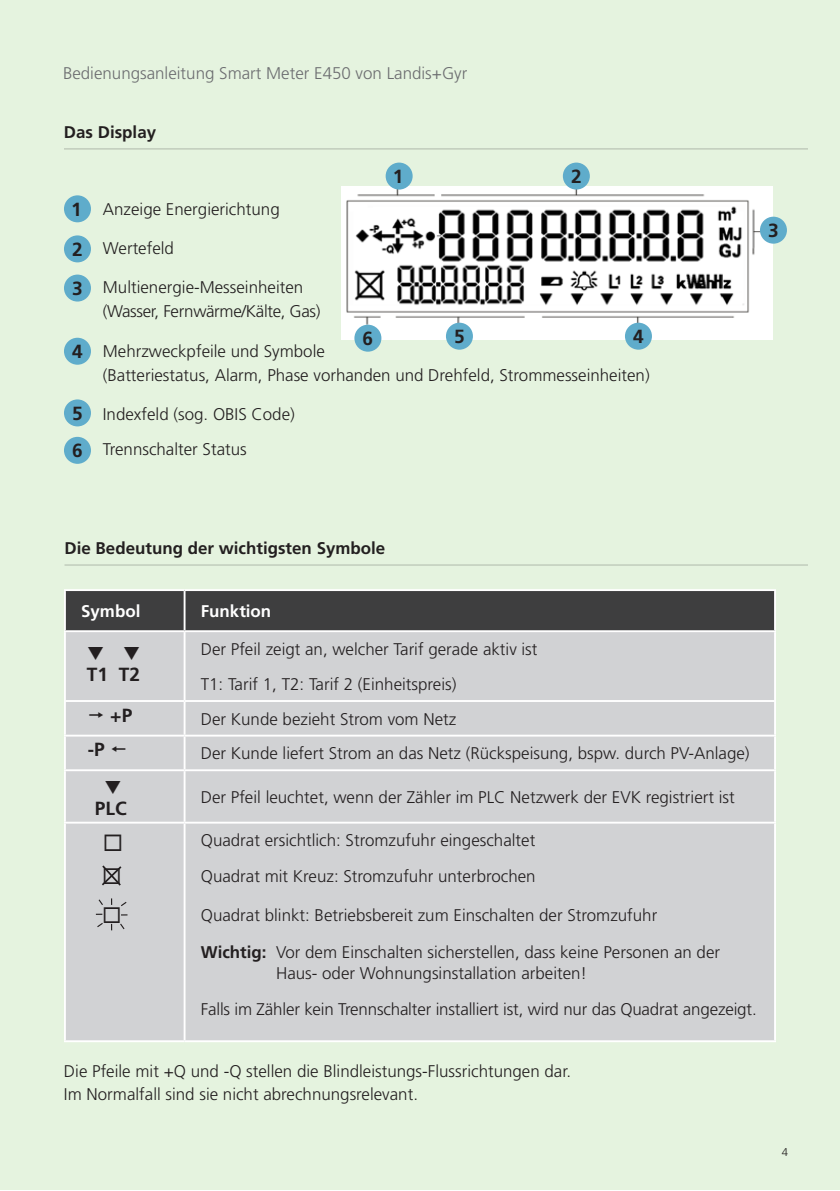
<style>
.page{position:relative;width:840px;height:1191px;background:#fff}
.page>*{position:absolute;margin:0;border:0;box-sizing:border-box;transform-origin:0 0}
.t1{font:700 19px "Frutiger LT Std";color:#231f20}
.List_Paragraph{font:300 17px/24px "Frutiger LT Std";color:#231f20}
.t2{font:300 17px "Frutiger LT Std";color:#6c6d70}
.t3{font:700 17px "Frutiger LT Std";color:#231f20}
.t4{font:700 17px "Frutiger LT Std";color:#fff}
.t5{font:300 11.2px "Frutiger LT Std";color:#231f20}
.s1{font-weight:700}
</style>
<div class="page">
<div style="left:0;top:0;width:839px;height:1189px;background:#e5f3df"></div>
<div style="left:66px;top:591px;width:707px;height:39px;background:#3e3e3f"></div>
<div style="left:66px;top:632px;width:707px;height:408px;background:#d1d2d4"></div>
<hr style="left:64px;top:589px;width:120px;height:2px;background:#fff">
<hr style="left:64px;top:591px;width:2px;height:39px;background:#fff">
<hr style="left:184px;top:589px;width:591px;height:2px;background:#fff">
<hr style="left:183px;top:591px;width:2px;height:39px;background:#fff">
<hr style="left:773px;top:591px;width:2px;height:39px;background:#fff">
<hr style="left:64px;top:630px;width:120px;height:2px;background:#fff">
<hr style="left:64px;top:632px;width:2px;height:68px;background:#fff">
<hr style="left:184px;top:630px;width:591px;height:2px;background:#fff">
<hr style="left:183px;top:632px;width:2px;height:68px;background:#fff">
<hr style="left:773px;top:632px;width:2px;height:68px;background:#fff">
<hr style="left:64px;top:700px;width:120px;height:2px;background:#fff">
<hr style="left:64px;top:702px;width:2px;height:32px;background:#fff">
<hr style="left:184px;top:700px;width:591px;height:2px;background:#fff">
<hr style="left:183px;top:702px;width:2px;height:32px;background:#fff">
<hr style="left:773px;top:702px;width:2px;height:32px;background:#fff">
<hr style="left:64px;top:734px;width:120px;height:2px;background:#fff">
<hr style="left:64px;top:736px;width:2px;height:33px;background:#fff">
<hr style="left:184px;top:734px;width:591px;height:2px;background:#fff">
<hr style="left:183px;top:736px;width:2px;height:33px;background:#fff">
<hr style="left:773px;top:736px;width:2px;height:33px;background:#fff">
<hr style="left:64px;top:769px;width:120px;height:2px;background:#fff">
<hr style="left:64px;top:771px;width:2px;height:50px;background:#fff">
<hr style="left:184px;top:769px;width:591px;height:2px;background:#fff">
<hr style="left:183px;top:771px;width:2px;height:50px;background:#fff">
<hr style="left:773px;top:771px;width:2px;height:50px;background:#fff">
<hr style="left:64px;top:821px;width:120px;height:2px;background:#fff">
<hr style="left:64px;top:823px;width:2px;height:217px;background:#fff">
<hr style="left:184px;top:821px;width:591px;height:2px;background:#fff">
<hr style="left:183px;top:823px;width:2px;height:217px;background:#fff">
<hr style="left:773px;top:823px;width:2px;height:217px;background:#fff">
<hr style="left:64px;top:1040px;width:120px;height:2px;background:#fff">
<hr style="left:184px;top:1040px;width:591px;height:2px;background:#fff">
<hr style="left:64px;top:148px;width:743px;height:2px;background:#231f20">
<hr style="left:64px;top:564px;width:743px;height:2px;background:#231f20">
<img style="left:342px;top:186px;width:430px;height:153px">
<div style="left:385px;top:163px;width:27px;height:26px;background:#5faccb;border-radius:50%"></div>
<div style="left:562px;top:163px;width:27px;height:26px;background:#5faccb;border-radius:50%"></div>
<div style="left:759px;top:217px;width:27px;height:27px;background:#5faccb;border-radius:50%"></div>
<div style="left:624px;top:323px;width:27px;height:27px;background:#5faccb;border-radius:50%"></div>
<div style="left:445px;top:323px;width:27px;height:27px;background:#5faccb;border-radius:50%"></div>
<div style="left:354px;top:325px;width:27px;height:27px;background:#5faccb;border-radius:50%"></div>
<div style="left:64px;top:195px;width:27px;height:27px;background:#5faccb;border-radius:50%"></div>
<div style="left:64px;top:235px;width:27px;height:27px;background:#5faccb;border-radius:50%"></div>
<div style="left:64px;top:274px;width:27px;height:27px;background:#5faccb;border-radius:50%"></div>
<div style="left:64px;top:338px;width:27px;height:27px;background:#5faccb;border-radius:50%"></div>
<div style="left:64px;top:399px;width:27px;height:27px;background:#5faccb;border-radius:50%"></div>
<div style="left:64px;top:437px;width:27px;height:27px;background:#5faccb;border-radius:50%"></div>
<svg style="left:89px;top:712px;width:14px;height:6px"></svg>
<svg style="left:112px;top:746px;width:13px;height:5px"></svg>
<svg style="left:88px;top:646px;width:51px;height:14px"></svg>
<svg style="left:105px;top:781px;width:15px;height:13px"></svg>
<svg style="left:105px;top:834px;width:16px;height:16px"></svg>
<svg style="left:100px;top:863px;width:23px;height:24px"></svg>
<svg style="left:96px;top:898px;width:32px;height:32px"></svg>
<p class="t2" style="left:63px;top:63px;width:405px">Bedienungsanleitung Smart Meter E450 von Landis+Gyr</p>
<p class="t3" style="left:64px;top:122px;width:94px">Das Display</p>
<p class="t1" style="left:392px;top:165px;width:12px">1</p>
<p class="t1" style="left:570px;top:165px;width:12px">2</p>
<p class="t1" style="left:71px;top:198px;width:12px">1</p>
<p class="t1" style="left:72px;top:238px;width:12px">2</p>
<p class="t1" style="left:72px;top:277px;width:12px">3</p>
<p class="t1" style="left:72px;top:340px;width:12px">4</p>
<p class="t1" style="left:72px;top:402px;width:12px">5</p>
<p class="t1" style="left:72px;top:439px;width:12px">6</p>
<p class="List_Paragraph" style="left:103px;top:197px;width:178px">Anzeige Energierichtung</p>
<p class="List_Paragraph" style="left:103px;top:237px;width:73px">Wertefeld</p>
<p class="List_Paragraph" style="left:103px;top:276px;width:219px">Multienergie-Messeinheiten (Wasser, Fernwärme/Kälte, Gas)</p>
<p class="List_Paragraph" style="left:103px;top:339px;width:548px">Mehrzweckpfeile und Symbole<br>(Batteriestatus, Alarm, Phase vorhanden und Drehfeld, Strommesseinheiten)</p>
<p class="List_Paragraph" style="left:103px;top:402px;width:193px">Indexfeld (sog. OBIS Code)</p>
<p class="List_Paragraph" style="left:103px;top:437px;width:145px">Trennschalter Status</p>
<p class="t1" style="left:362px;top:327px;width:12px">6</p>
<p class="t1" style="left:454px;top:325px;width:12px">5</p>
<p class="t1" style="left:632px;top:325px;width:12px">4</p>
<p class="t1" style="left:767px;top:219px;width:12px">3</p>
<p class="t3" style="left:64px;top:538px;width:322px">Die Bedeutung der wichtigsten Symbole</p>
<p class="t4" style="left:81px;top:601px;width:61px">Symbol</p>
<p class="t4" style="left:201px;top:601px;width:72px">Funktion</p>
<p class="List_Paragraph" style="left:201px;top:637px;width:338px">Der Pfeil zeigt an, welcher Tarif gerade aktiv ist</p>
<p class="List_Paragraph" style="left:201px;top:672px;width:257px">T1: Tarif 1, T2: Tarif 2 (Einheitspreis)</p>
<p class="List_Paragraph" style="left:201px;top:707px;width:257px">Der Kunde bezieht Strom vom Netz</p>
<p class="List_Paragraph" style="left:201px;top:741px;width:550px">Der Kunde liefert Strom an das Netz (Rückspeisung, bspw. durch PV-Anlage)</p>
<p class="List_Paragraph" style="left:201px;top:785px;width:535px">Der Pfeil leuchtet, wenn der Zähler im PLC Netzwerk der EVK registriert ist</p>
<p class="List_Paragraph" style="left:201px;top:828px;width:336px">Quadrat ersichtlich: Stromzufuhr eingeschaltet</p>
<p class="List_Paragraph" style="left:201px;top:864px;width:336px">Quadrat mit Kreuz: Stromzufuhr unterbrochen</p>
<p class="List_Paragraph" style="left:201px;top:903px;width:458px">Quadrat blinkt: Betriebsbereit zum Einschalten der Stromzufuhr</p>
<p class="List_Paragraph" style="left:276px;top:941px;width:445px;line-height:21.2px;text-indent:-75px"><span class="s1">Wichtig:</span> Vor dem Einschalten sicherstellen, dass keine Personen an der<br>Haus- oder Wohnungsinstallation arbeiten!</p>
<p class="List_Paragraph" style="left:201px;top:997px;width:557px">Falls im Zähler kein Trennschalter installiert ist, wird nur das Quadrat angezeigt.</p>
<p class="t1" style="left:87px;top:663px;width:54px">T1 T2</p>
<p class="t1" style="left:110px;top:704px;width:23px">+P</p>
<p class="t1" style="left:88px;top:738px;width:18px">-P</p>
<p class="t1" style="left:95px;top:797px;width:33px">PLC</p>
<p class="List_Paragraph" style="left:64px;top:1059px;width:508px">Die Pfeile mit +Q und -Q stellen die Blindleistungs-Flussrichtungen dar.</p>
<p class="List_Paragraph" style="left:64px;top:1082px;width:355px">Im Normalfall sind sie nicht abrechnungsrelevant.</p>
<p class="t5" style="left:781px;top:1146px;width:8px">4</p>
</div>
